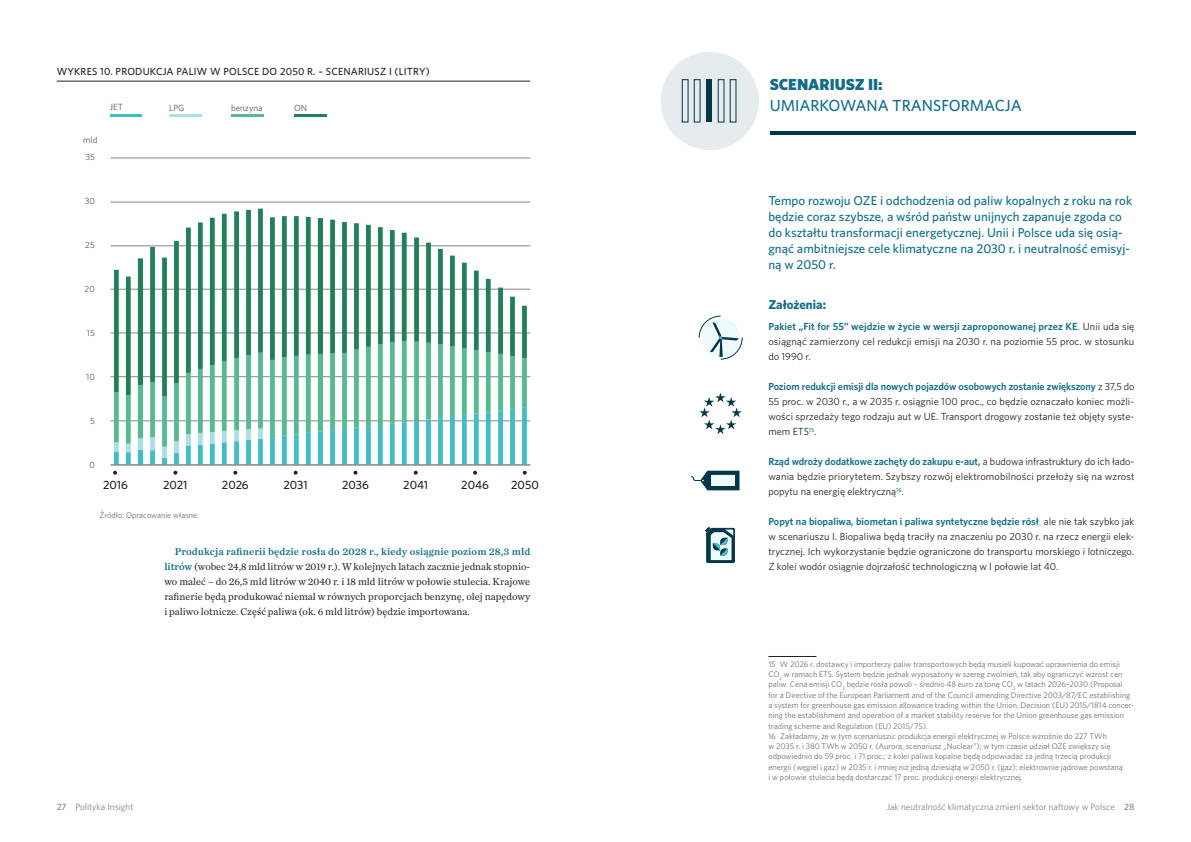
<style>
.page{position:relative;width:1191px;height:842px;background:#fff}
.page>*{position:absolute;margin:0;border:0;box-sizing:border-box;transform-origin:0 0}
.t1{font:500 16px "Whitney";color:#126e87}
.t2{font:900 16px "Whitney";color:#126e87}
.t3{font:500 12.9px/16px "Whitney";color:#126e87}
.t4{font:700 12.9px "Whitney";color:#126e87}
.t5{font:500 12px "Whitney";color:#231f20}
.t6{font:10.3px/15px "Whitney";color:#231f20;text-align:justify}
.t7{font:10.3px/15px "Chronicle Text G1";color:#231f20;text-align:justify}
.t8{font:10.3px "Chronicle Text G1 Semi";letter-spacing:.01em;color:#126e87}
.t9{font:500 10.3px "Whitney";letter-spacing:.02em;color:#231f20}
.t10{font:9.2px "Whitney";color:#808285}
.t11{font:9px "Whitney";color:#57585a}
.t12{font:8.2px/10.3px "Whitney";color:#6c6d70}
.s1{font-family:"Chronicle Text G1 Semi";color:#126e87}
.s2{font-weight:600;color:#126e87}
.s3{color:#126e87}
.s4{color:#40bdc7}
.s5{font-weight:500}
</style>
<div class="page">
<hr style="left:111px;top:158px;width:419px;height:1px;background:#878787">
<hr style="left:111px;top:202px;width:419px;height:1px;background:#878787">
<hr style="left:111px;top:246px;width:419px;height:1px;background:#878787">
<hr style="left:111px;top:289px;width:419px;height:1px;background:#878787">
<hr style="left:111px;top:333px;width:419px;height:1px;background:#878787">
<hr style="left:111px;top:376px;width:419px;height:1px;background:#878787">
<hr style="left:111px;top:421px;width:419px;height:1px;background:#878787">
<hr style="left:57px;top:81px;width:473px;height:1px;background:#231f20">
<hr style="left:768px;top:656px;width:48px;height:1px;background:#231f20">
<div style="left:660px;top:52px;width:99px;height:98px;background:#e6ebed;border-radius:50%"></div>
<hr style="left:769px;top:132px;width:366px;height:3px;background:#033647">
<hr style="left:169px;top:115px;width:32px;height:2px;background:#abe0e3">
<hr style="left:110px;top:115px;width:31px;height:2px;background:#40bdc7">
<hr style="left:294px;top:115px;width:32px;height:2px;background:#218057">
<hr style="left:231px;top:115px;width:32px;height:2px;background:#57ba8f">
<svg style="left:114px;top:447px;width:413px;height:18px"></svg>
<svg style="left:114px;top:397px;width:413px;height:50px"></svg>
<svg style="left:114px;top:209px;width:413px;height:188px"></svg>
<hr style="left:111px;top:465px;width:419px;height:1px;background:#878787">
<div style="left:693px;top:79px;width:7px;height:44px;border:1px solid #033647"></div>
<div style="left:706px;top:80px;width:6px;height:42px;background:#033647"></div>
<div style="left:682px;top:79px;width:6px;height:44px;border:1px solid #033647"></div>
<svg style="left:113px;top:471px;width:4px;height:4px"></svg>
<svg style="left:173px;top:471px;width:4px;height:4px"></svg>
<svg style="left:233px;top:471px;width:4px;height:4px"></svg>
<svg style="left:294px;top:471px;width:3px;height:4px"></svg>
<svg style="left:353px;top:471px;width:4px;height:4px"></svg>
<svg style="left:414px;top:471px;width:4px;height:4px"></svg>
<svg style="left:473px;top:471px;width:4px;height:4px"></svg>
<svg style="left:523px;top:471px;width:4px;height:4px"></svg>
<svg style="left:699px;top:392px;width:42px;height:42px"></svg>
<svg style="left:705px;top:527px;width:30px;height:36px"></svg>
<svg style="left:691px;top:471px;width:48px;height:19px"></svg>
<svg style="left:698px;top:315px;width:45px;height:45px"></svg>
<p class="t9" style="left:57px;top:65px;width:374px">WYKRES 10. PRODUKCJA PALIW W POLSCE DO 2050 R. – SCENARIUSZ I (LITRY)</p>
<h1 class="t2" style="left:769px;top:74px;width:115px">SCENARIUSZ II:</h1>
<p class="t11" style="left:83px;top:134px;width:16px">mld</p>
<p class="t11" style="left:110px;top:101px;width:15px">JET</p>
<p class="t11" style="left:169px;top:101px;width:17px">LPG</p>
<p class="t11" style="left:231px;top:102px;width:33px">benzyna</p>
<p class="t11" style="left:294px;top:102px;width:15px">ON</p>
<h1 class="t1" style="left:769px;top:95px;width:253px">UMIARKOWANA TRANSFORMACJA</h1>
<p class="t11" style="left:85px;top:151px;width:11px">35</p>
<p class="t11" style="left:85px;top:195px;width:12px">30</p>
<p class="t11" style="left:85px;top:239px;width:11px">25</p>
<p class="t11" style="left:85px;top:283px;width:12px">20</p>
<p class="t11" style="left:87px;top:327px;width:10px">15</p>
<p class="t11" style="left:86px;top:371px;width:10px">10</p>
<p class="t11" style="left:90px;top:415px;width:6px">5</p>
<p class="t11" style="left:89px;top:459px;width:7px">0</p>
<h3 class="t5" style="left:103px;top:477px;width:26px">2016</h3>
<h3 class="t5" style="left:163px;top:477px;width:26px">2021</h3>
<h3 class="t5" style="left:222px;top:477px;width:28px">2026</h3>
<h3 class="t5" style="left:283px;top:477px;width:26px">2031</h3>
<h3 class="t5" style="left:342px;top:477px;width:28px">2036</h3>
<h3 class="t5" style="left:403px;top:477px;width:26px">2041</h3>
<h3 class="t5" style="left:461px;top:477px;width:29px">2046</h3>
<h3 class="t5" style="left:511px;top:477px;width:29px">2050</h3>
<p class="t12" style="left:100px;top:509px;width:101px">Źródło: Opracowanie własne.</p>
<p class="t8" style="left:175px;top:544px;width:357px">Produkcja rafinerii będzie rosła do 2028 r., kiedy osiągnie poziom 28,3 mld</p>
<p class="t7" style="left:164px;top:558px;width:367px"><span class="s1">litrów</span> (wobec 24,8 mld litrów w 2019 r.). W kolejnych latach zacznie jednak stopnio&shy;wo maleć – do 26,5 mld litrów w 2040 r. i 18 mld litrów w połowie stulecia. Krajowe rafinerie będą produkować niemal w równych proporcjach benzynę, olej napędowy i paliwo lotnicze. Część paliwa (ok. 6 mld litrów) będzie importowana.</p>
<p class="t3" style="left:768px;top:193px;width:365px">Tempo rozwoju OZE i odchodzenia od paliw kopalnych z roku na rok będzie coraz szybsze, a wśród państw unijnych zapanuje zgoda co do kształtu transformacji energetycznej. Unii i Polsce uda się osią&shy;gnąć ambitniejsze cele klimatyczne na 2030 r. i neutralność emisyj&shy;ną w 2050 r.</p>
<h2 class="t4" style="left:768px;top:296px;width:59px">Założenia:</h2>
<p class="t6" style="left:768px;top:319px;width:367px"><span class="s2">Pakiet „Fit for 55” wejdzie w życie w wersji zaproponowanej przez KE</span><span class="s3">.</span> Unii uda się osiągnąć zamierzony cel redukcji emisji na 2030 r. na poziomie 55 proc. w stosunku do 1990 r.</p>
<p class="t6" style="left:768px;top:379px;width:367px"><span class="s2">Poziom redukcji emisji dla nowych pojazdów osobowych zostanie zwiększony</span> z 37,5 do 55 proc. w 2030 r., a w 2035 r. osiągnie 100 proc., co będzie oznaczało koniec możli&shy;wości sprzedaży tego rodzaju aut w UE. Transport drogowy zostanie też objęty syste&shy;mem ETS<sup>15</sup>.</p>
<p class="t6" style="left:768px;top:454px;width:367px"><span class="s2">Rząd wdroży dodatkowe zachęty do zakupu e-aut,</span> a budowa infrastruktury do ich łado&shy;wania będzie priorytetem. Szybszy rozwój elektromobilności przełoży się na wzrost popytu na energię elektryczną<sup>16</sup>.</p>
<p class="t6" style="left:768px;top:514px;width:367px"><span class="s2">Popyt na biopaliwa, biometan i paliwa syntetyczne będzie rósł</span><span class="s4">,</span> ale nie tak szybko jak w scenariuszu I. Biopaliwa będą traciły na znaczeniu po 2030 r. na rzecz energii elek&shy;trycznej. Ich wykorzystanie będzie ograniczone do transportu morskiego i lotniczego.<br>Z kolei wodór osiągnie dojrzałość technologiczną w I połowie lat 40.</p>
<p class="t12" style="left:768px;top:658px;width:367px">15 W 2026 r. dostawcy i importerzy paliw transportowych będą musieli kupować uprawnienia do emisji CO<sub>2</sub> w ramach ETS. System będzie jednak wyposażony w szereg zwolnień, tak aby ograniczyć wzrost cen paliw. Cena emisji CO<sub>2</sub> będzie rosła powoli – średnio 48 euro za tonę CO<sub>2</sub> w latach 2026–2030 (Proposal for a Directive of the European Parliament and of the Council amending Directive 2003/87/EC establishing a system for greenhouse gas emission allowance trading within the Union, Decision (EU) 2015/1814 concer&shy;ning the establishment and operation of a market stability reserve for the Union greenhouse gas emission trading scheme and Regulation (EU) 2015/75).<br>16 Zakładamy, że w tym scenariuszu: produkcja energii elektrycznej w Polsce wzrośnie do 227 TWh<br>w 2035 r. i 380 TWh w 2050 r. (Aurora, scenariusz „Nuclear”); w tym czasie udział OZE zwiększy się odpowiednio do 59 proc. i 71 proc.; z kolei paliwa kopalne będą odpowiadać za jedną trzecią produkcji energii (węgiel i gaz) w 2035 r. i mniej niż jedną dziesiątą w 2050 r. (gaz); elektrownie jądrowe powstaną<br>i w połowie stulecia będą dostarczać 17 proc. produkcji energii elektrycznej.</p>
<p class="t10" style="left:57px;top:801px;width:78px"><span class="s5">27</span> Polityka Insight</p>
<p class="t10" style="left:886px;top:801px;width:249px">Jak neutralność klimatyczna zmieni sektor naftowy w Polsce <span class="s5">28</span></p>
</div>
